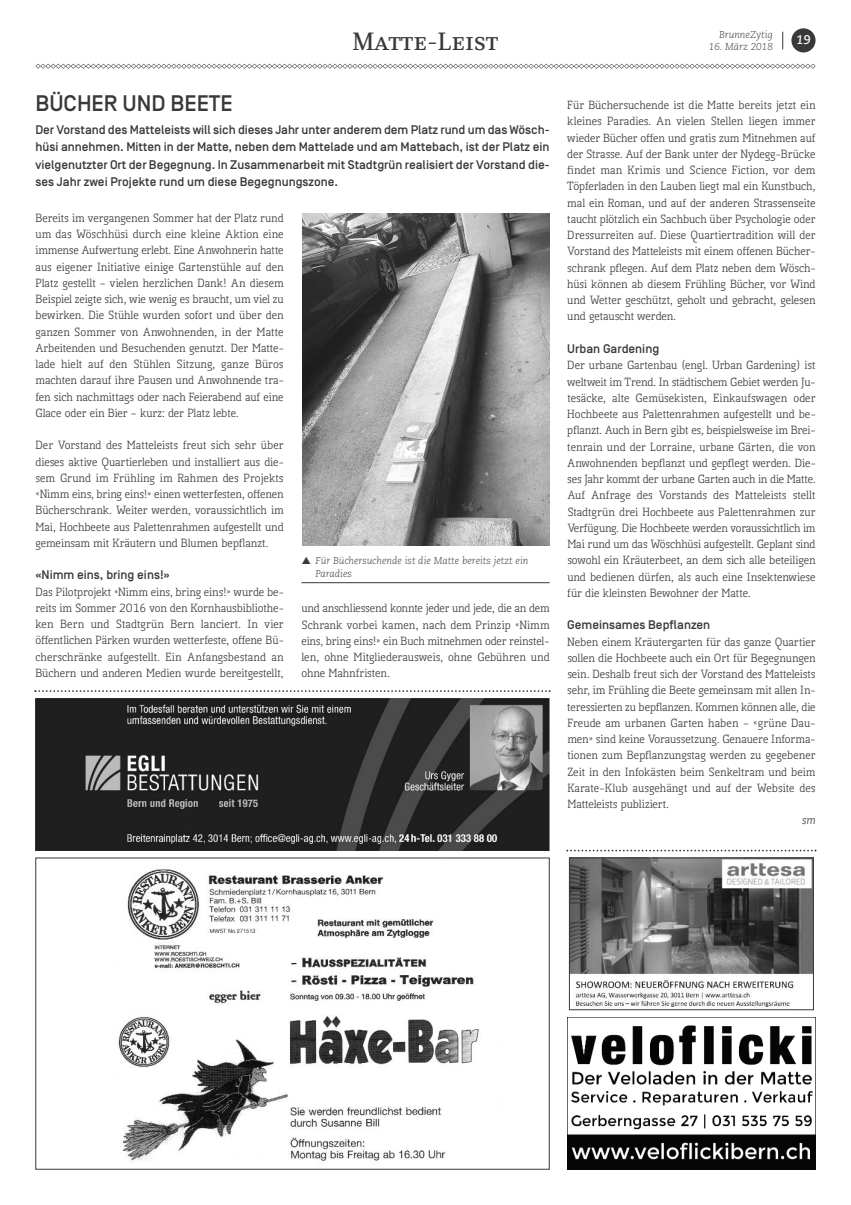
<style>
.page{position:relative;width:851px;height:1205px;background:#fff}
.page>*{position:absolute;margin:0;border:0;box-sizing:border-box;transform-origin:0 0}
.t1{font:25px "Skopex Serif Med Caps";letter-spacing:.01em;color:#39383a}
.t2{font:500 22.5px "Simplon BP";color:#39383a}
.t3{font:500 12.5px/17.5px "Simplon BP";color:#39383a;text-align:justify}
.t4{font:italic 700 12.5px "Caecilia";color:#fff}
.t5{font:11.25px/16.2px "Kofi Pure Serif";letter-spacing:-.005em;color:#39383a;text-align:justify}
.t6{font:11.25px "Kofi Pure Kursiv";color:#39383a}
.t7{font:italic 300 10px/12.5px "Caecilia";color:#39383a}
</style>
<div class="page">
<div style="left:791px;top:28px;width:24px;height:24px;background:#39383a;border-radius:50%"></div>
<svg style="left:782px;top:32px;width:1px;height:17px"></svg>
<svg style="left:35px;top:64px;width:780px;height:5px"></svg>
<svg style="left:566px;top:849px;width:250px;height:2px"></svg>
<svg style="left:34px;top:690px;width:516px;height:2px"></svg>
<img style="left:302px;top:213px;width:247px;height:333px">
<hr style="left:301px;top:582px;width:248px;height:1px;background:#39383a">
<img style="left:567px;top:1017px;width:248px;height:152px">
<img style="left:571px;top:859px;width:240px;height:149px">
<div style="left:569px;top:857px;width:244px;height:153px;border:1px solid #39383a"></div>
<img style="left:118px;top:869px;width:361px;height:292px">
<img style="left:35px;top:698px;width:514px;height:152px">
<p class="t7" style="left:719px;top:29px;width:55px">BrunneZytig</p>
<h1 class="t1" style="left:352px;top:27px;width:147px">Matte-Leist</h1>
<p class="t7" style="left:708px;top:41px;width:66px">16. März 2018</p>
<p class="t4" style="left:796px;top:32px;width:16px">19</p>
<h2 class="t2" style="left:35px;top:91px;width:199px">BÜCHER UND BEETE</h2>
<p class="t3" style="left:35px;top:121px;width:515px">Der Vorstand des Matteleists will sich dieses Jahr unter anderem dem Platz rund um das Wösch&shy;hüsi annehmen. Mitten in der Matte, neben dem Mattelade und am Mattebach, ist der Platz ein vielgenutzter Ort der Begegnung. In Zusammenarbeit mit Stadtgrün realisiert der Vorstand die&shy;ses Jahr zwei Projekte rund um diese Begegnungszone.</p>
<p class="t5" style="left:35px;top:210px;width:250px">Bereits im vergangenen Sommer hat der Platz rund um das Wöschhüsi durch eine kleine Aktion eine immense Aufwertung erlebt. Eine Anwohnerin hatte aus eigener Initiative einige Gartenstühle auf den Platz gestellt – vielen herzlichen Dank! An diesem Beispiel zeigte sich, wie wenig es braucht, um viel zu bewirken. Die Stühle wurden sofort und über den ganzen Sommer von Anwohnenden, in der Matte Arbeitenden und Besuchenden genutzt. Der Matte&shy;lade hielt auf den Stühlen Sitzung, ganze Büros machten darauf ihre Pausen und Anwohnende tra&shy;fen sich nachmittags oder nach Feierabend auf eine Glace oder ein Bier – kurz: der Platz lebte.</p>
<p class="t5" style="left:35px;top:437px;width:250px">Der Vorstand des Matteleists freut sich sehr über dieses aktive Quartierleben und installiert aus die&shy;sem Grund im Frühling im Rahmen des Projekts «Nimm eins, bring eins!» einen wetterfesten, offenen Bücherschrank. Weiter werden, voraussichtlich im Mai, Hochbeete aus Palettenrahmen aufgestellt und gemeinsam mit Kräutern und Blumen bepflanzt.</p>
<p class="t3" style="left:35px;top:566px;width:136px">«Nimm eins, bring eins!»</p>
<p class="t5" style="left:35px;top:584px;width:250px">Das Pilotprojekt «Nimm eins, bring eins!» wurde be&shy;reits im Sommer 2016 von den Kornhausbibliothe&shy;ken Bern und Stadtgrün Bern lanciert. In vier öffentlichen Pärken wurden wetterfeste, offene Bü&shy;cherschränke aufgestellt. Ein Anfangsbestand an Büchern und anderen Medien wurde bereitgestellt,</p>
<p class="t7" style="left:315px;top:555px;width:214px">Für Büchersuchende ist die Matte bereits jetzt ein<br>Paradies</p>
<p class="t5" style="left:301px;top:600px;width:250px">und anschliessend konnte jeder und jede, die an dem Schrank vorbei kamen, nach dem Prinzip «Nimm eins, bring eins!» ein Buch mitnehmen oder reinstel&shy;len, ohne Mitgliederausweis, ohne Gebühren und ohne Mahnfristen.</p>
<p class="t5" style="left:567px;top:97px;width:250px">Für Büchersuchende ist die Matte bereits jetzt ein kleines Paradies. An vielen Stellen liegen immer wieder Bücher offen und gratis zum Mitnehmen auf der Strasse. Auf der Bank unter der Nydegg-Brücke findet man Krimis und Science Fiction, vor dem Töpferladen in den Lauben liegt mal ein Kunstbuch, mal ein Roman, und auf der anderen Strassenseite taucht plötzlich ein Sachbuch über Psychologie oder Dressurreiten auf. Diese Quartiertradition will der Vorstand des Matteleists mit einem offenen Bücher&shy;schrank pflegen. Auf dem Platz neben dem Wösch&shy;hüsi können ab diesem Frühling Bücher, vor Wind und Wetter geschützt, geholt und gebracht, gelesen und getauscht werden.</p>
<p class="t3" style="left:567px;top:340px;width:93px">Urban Gardening</p>
<p class="t5" style="left:567px;top:357px;width:250px">Der urbane Gartenbau (engl. Urban Gardening) ist weltweit im Trend. In städtischem Gebiet werden Ju&shy;tesäcke, alte Gemüsekisten, Einkaufswagen oder Hochbeete aus Palettenrahmen aufgestellt und be&shy;pflanzt. Auch in Bern gibt es, beispielsweise im Brei&shy;tenrain und der Lorraine, urbane Gärten, die von Anwohnenden bepflanzt und gepflegt werden. Die&shy;ses Jahr kommt der urbane Garten auch in die Matte.<br>Auf Anfrage des Vorstands des Matteleists stellt Stadtgrün drei Hochbeete aus Palettenrahmen zur Verfügung. Die Hochbeete werden voraussichtlich im Mai rund um das Wöschhüsi aufgestellt. Geplant sind sowohl ein Kräuterbeet, an dem sich alle beteiligen und bedienen dürfen, als auch eine Insektenwiese für die kleinsten Bewohner der Matte.</p>
<p class="t3" style="left:567px;top:616px;width:144px">Gemeinsames Bepflanzen</p>
<p class="t5" style="left:567px;top:634px;width:250px">Neben einem Kräutergarten für das ganze Quartier sollen die Hochbeete auch ein Ort für Begegnungen sein. Deshalb freut sich der Vorstand des Matteleists sehr, im Frühling die Beete gemeinsam mit allen In&shy;teressierten zu bepflanzen. Kommen können alle, die Freude am urbanen Garten haben – «grüne Dau&shy;men» sind keine Voraussetzung. Genauere Informa&shy;tionen zum Bepflanzungstag werden zu gegebener Zeit in den Infokästen beim Senkeltram und beim Karate-Klub ausgehängt und auf der Website des Matteleists publiziert.</p>
<p class="t6" style="left:801px;top:813px;width:15px">sm</p>
</div>
